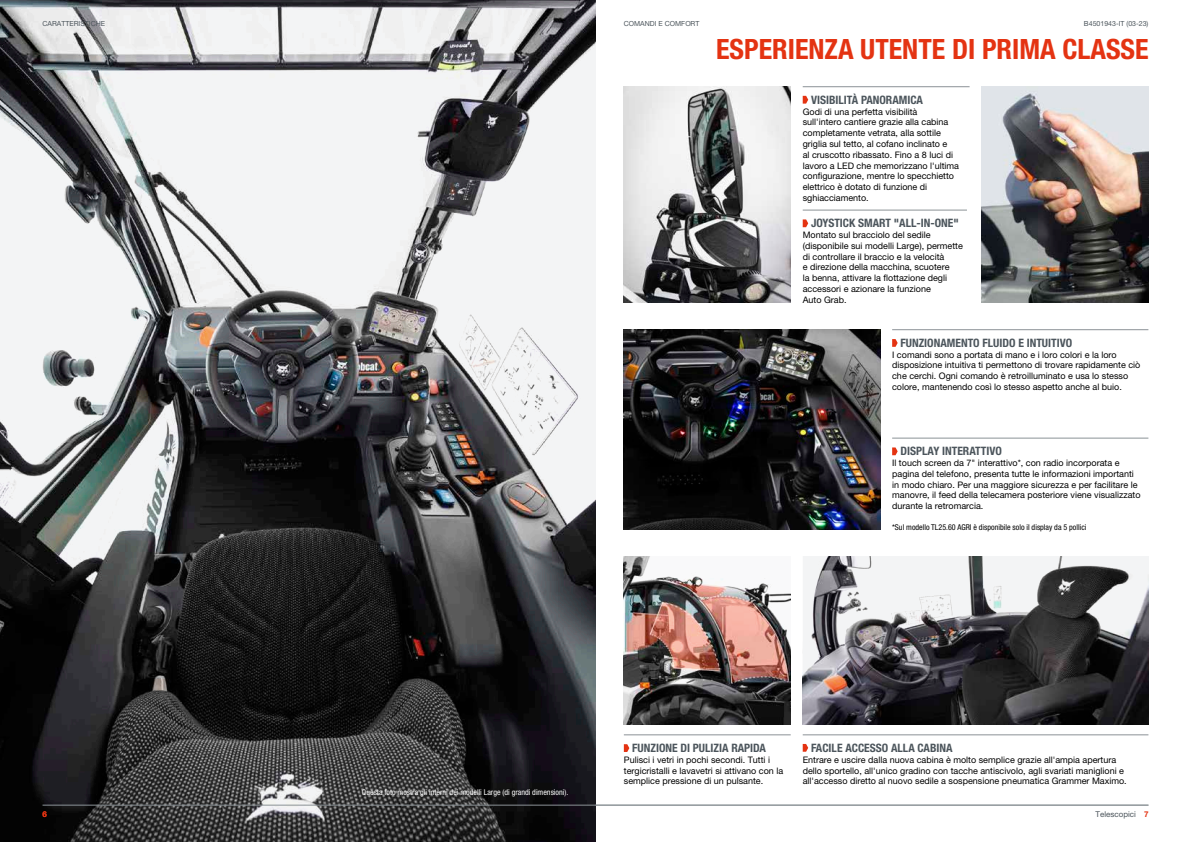
<style>
.page{position:relative;width:1191px;height:842px;background:#fff}
.page>*{position:absolute;margin:0;border:0;box-sizing:border-box;transform-origin:0 0}
.t1{font:700 condensed 28px "Helvetica Neue LT Pro";color:#e43312}
.t2{font:700 condensed 11.6px "Helvetica Neue LT Pro";color:#4c555c}
.t3{font:9px/10.8px "Helvetica Neue LT Pro";color:#000}
.t4{font:condensed 8px "Helvetica Neue LT Pro";color:#fff}
.t5{font:condensed 8px "Helvetica Neue LT Pro";color:#000}
.t6{font:8px "Helvetica Neue LT Pro";color:#4c555c}
.t7{font:700 8px "Helvetica Neue LT Pro";color:#e43312}
.t8{font:7px "Helvetica Neue LT Pro";color:#4c555c}
.s1{font-weight:700;color:#e43312}
</style>
<div class="page">
<img style="left:0;top:0;width:595px;height:842px">
<img style="left:624px;top:330px;width:256px;height:200px">
<img style="left:624px;top:557px;width:166px;height:167px">
<img style="left:802px;top:557px;width:346px;height:167px">
<img style="left:624px;top:87px;width:166px;height:216px">
<img style="left:981px;top:87px;width:167px;height:216px">
<hr style="left:43px;top:805px;width:1105px;height:1px;background:#8b9296">
<hr style="left:802px;top:87px;width:167px;height:1px;background:#8b9296">
<svg style="left:802px;top:96px;width:6px;height:8px"></svg>
<hr style="left:802px;top:735px;width:346px;height:1px;background:#8b9296">
<svg style="left:802px;top:744px;width:6px;height:8px"></svg>
<hr style="left:892px;top:329px;width:256px;height:1px;background:#8b9296">
<svg style="left:892px;top:339px;width:5px;height:8px"></svg>
<hr style="left:892px;top:438px;width:256px;height:1px;background:#8b9296">
<svg style="left:892px;top:447px;width:5px;height:8px"></svg>
<hr style="left:802px;top:210px;width:165px;height:1px;background:#8b9296">
<svg style="left:802px;top:219px;width:6px;height:8px"></svg>
<hr style="left:624px;top:735px;width:166px;height:1px;background:#8b9296">
<svg style="left:624px;top:744px;width:5px;height:8px"></svg>
<p class="t8" style="left:43px;top:19px;width:64px">CARATTERISTICHE</p>
<p class="t8" style="left:624px;top:19px;width:77px">COMANDI E COMFORT</p>
<p class="t8" style="left:1084px;top:19px;width:66px">B4501943-IT (03-23)</p>
<h1 class="t1" style="left:716px;top:32px;width:434px">ESPERIENZA UTENTE DI PRIMA CLASSE</h1>
<p class="t2" style="left:811px;top:93px;width:113px">VISIBILITÀ PANORAMICA</p>
<p class="t3" style="left:802px;top:106px;width:158px">Godi di una perfetta visibilità<br>sull'intero cantiere grazie alla cabina completamente vetrata, alla sottile griglia sul tetto, al cofano inclinato e<br>al cruscotto ribassato. Fino a 8 luci di lavoro a LED che memorizzano l'ultima configurazione, mentre lo specchietto elettrico è dotato di funzione di sghiacciamento.</p>
<p class="t2" style="left:811px;top:216px;width:149px">JOYSTICK SMART "ALL-IN-ONE"</p>
<p class="t3" style="left:802px;top:229px;width:162px">Montato sul bracciolo del sedile (disponibile sui modelli Large), permette di controllare il braccio e la velocità<br>e direzione della macchina, scuotere<br>la benna, attivare la flottazione degli accessori e azionare la funzione<br>Auto Grab.</p>
<p class="t2" style="left:900px;top:336px;width:173px">FUNZIONAMENTO FLUIDO E INTUITIVO</p>
<p class="t3" style="left:892px;top:349px;width:250px">I comandi sono a portata di mano e i loro colori e la loro disposizione intuitiva ti permettono di trovare rapidamente ciò che cerchi. Ogni comando è retroilluminato e usa lo stesso colore, mantenendo così lo stesso aspetto anche al buio.</p>
<p class="t2" style="left:900px;top:444px;width:103px">DISPLAY INTERATTIVO</p>
<p class="t3" style="left:892px;top:457px;width:250px">Il touch screen da 7" interattivo*, con radio incorporata e pagina del telefono, presenta tutte le informazioni importanti in modo chiaro. Per una maggiore sicurezza e per facilitare le manovre, il feed della telecamera posteriore viene visualizzato durante la retromarcia.</p>
<p class="t5" style="left:892px;top:522px;width:196px">*Sul modello TL25.60 AGRI è disponibile solo il display da 5 pollici</p>
<p class="t4" style="left:362px;top:787px;width:208px">Questa foto mostra gli interni dei modelli Large (di grandi dimensioni).</p>
<p class="t2" style="left:632px;top:741px;width:135px">FUNZIONE DI PULIZIA RAPIDA</p>
<p class="t3" style="left:624px;top:754px;width:161px">Pulisci i vetri in pochi secondi. Tutti i tergicristalli e lavavetri si attivano con la semplice pressione di un pulsante.</p>
<p class="t2" style="left:811px;top:741px;width:143px">FACILE ACCESSO ALLA CABINA</p>
<p class="t3" style="left:802px;top:754px;width:325px">Entrare e uscire dalla nuova cabina è molto semplice grazie all'ampia apertura dello sportello, all'unico gradino con tacche antiscivolo, agli svariati maniglioni e all'accesso diretto al nuovo sedile a sospensione pneumatica Grammer Maximo.</p>
<p class="t7" style="left:43px;top:809px;width:6px">6</p>
<p class="t6" style="left:1095px;top:810px;width:54px">Telescopici <span class="s1">7</span></p>
</div>
